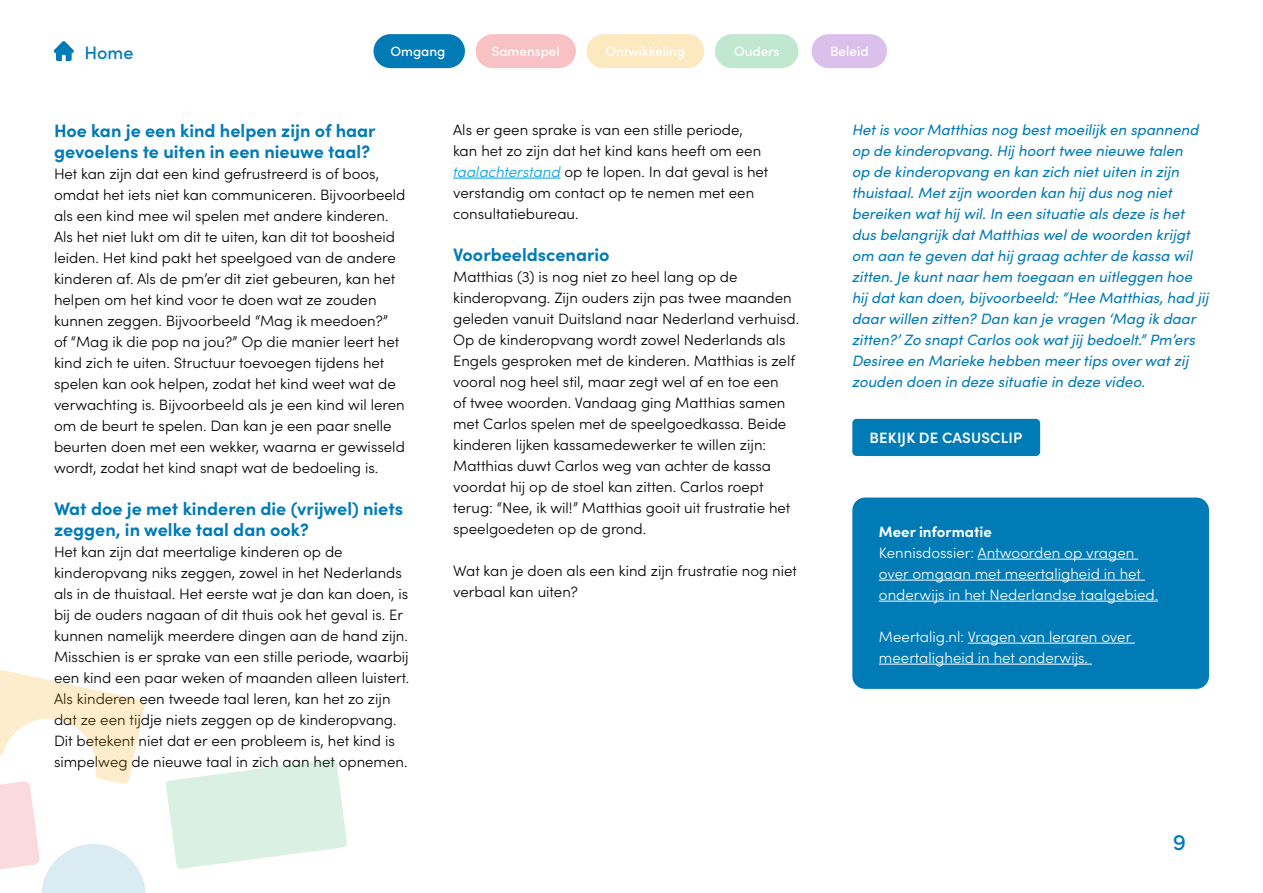
<style>
.page{position:relative;width:1263px;height:893px;background:#fff}
.page>*{position:absolute;margin:0;border:0;box-sizing:border-box;transform-origin:0 0}
.t1{font:500 22.5px "Sofia Pro";color:#007bb6}
.t2{font:700 18px/21px "Sofia Pro";color:#007bb6}
.t3{font:500 18px "Sofia Pro";color:#007bb6}
.t4{font:300 15px/21px "Sofia Pro";color:#000}
.t5{font:italic 15px/21px "Sofia Pro";color:#007bb6}
.t6{font:300 15px/21px "Sofia Pro";color:#fff}
.t7{font:600 15px "Sofia Pro";letter-spacing:.01em;color:#fff}
.t8{font:700 15px "Sofia Pro";color:#fff}
.t9{font:500 13.5px "Sofia Pro";color:#fff}
.s1{font-style:italic;color:#009fe3}
</style>
<div class="page">
<hr style="left:453px;top:178px;width:107px;height:1px;background:#009fe3">
<div style="left:852px;top:497px;width:357px;height:192px;background:#007bb6;border-radius:13px"></div>
<hr style="left:977px;top:559px;width:161px;height:1px;background:#fff">
<hr style="left:879px;top:580px;width:266px;height:1px;background:#fff">
<hr style="left:879px;top:601px;width:279px;height:1px;background:#fff">
<hr style="left:968px;top:643px;width:167px;height:1px;background:#fff">
<hr style="left:879px;top:664px;width:213px;height:1px;background:#fff">
<div style="left:852px;top:419px;width:188px;height:37px;background:#007bb6;border-radius:4px"></div>
<svg style="left:166px;top:759px;width:181px;height:110px"></svg>
<svg style="left:0;top:669px;width:146px;height:224px"></svg>
<div style="left:811px;top:34px;width:76px;height:34px;background:#dcc0ec;border-radius:17px"></div>
<div style="left:373px;top:34px;width:92px;height:34px;background:#007bb6;border-radius:17px"></div>
<div style="left:476px;top:34px;width:100px;height:34px;background:#f8c1c4;border-radius:17px"></div>
<div style="left:587px;top:34px;width:117px;height:34px;background:#fde9c0;border-radius:17px"></div>
<div style="left:715px;top:34px;width:83px;height:34px;background:#c0e7cf;border-radius:17px"></div>
<svg style="left:54px;top:41px;width:20px;height:20px"></svg>
<p class="t3" style="left:85px;top:39px;width:50px">Home</p>
<p class="t9" style="left:391px;top:41px;width:56px">Omgang</p>
<p class="t9" style="left:492px;top:41px;width:70px">Samenspel</p>
<p class="t9" style="left:606px;top:41px;width:81px">Ontwikkeling</p>
<p class="t9" style="left:734px;top:41px;width:47px">Ouders</p>
<p class="t9" style="left:830px;top:41px;width:40px">Beleid</p>
<p class="t2" style="left:54px;top:118px;width:323px">Hoe kan je een kind helpen zijn of haar gevoelens te uiten in een nieuwe taal?</p>
<p class="t4" style="left:54px;top:162px;width:353px">Het kan zijn dat een kind gefrustreerd is of boos, omdat het iets niet kan communiceren. Bijvoorbeeld als een kind mee wil spelen met andere kinderen.<br>Als het niet lukt om dit te uiten, kan dit tot boosheid leiden. Het kind pakt het speelgoed van de andere kinderen af. Als de pm’er dit ziet gebeuren, kan het helpen om het kind voor te doen wat ze zouden kunnen zeggen. Bijvoorbeeld “Mag ik meedoen?”<br>of “Mag ik die pop na jou?” Op die manier leert het kind zich te uiten. Structuur toevoegen tijdens het spelen kan ook helpen, zodat het kind weet wat de verwachting is. Bijvoorbeeld als je een kind wil leren om de beurt te spelen. Dan kan je een paar snelle beurten doen met een wekker, waarna er gewisseld wordt, zodat het kind snapt wat de bedoeling is.</p>
<p class="t2" style="left:54px;top:496px;width:351px">Wat doe je met kinderen die (vrijwel) niets zeggen, in welke taal dan ook?</p>
<p class="t4" style="left:54px;top:540px;width:357px">Het kan zijn dat meertalige kinderen op de kinderopvang niks zeggen, zowel in het Nederlands als in de thuistaal. Het eerste wat je dan kan doen, is bij de ouders nagaan of dit thuis ook het geval is. Er kunnen namelijk meerdere dingen aan de hand zijn.<br>Misschien is er sprake van een stille periode, waarbij een kind een paar weken of maanden alleen luistert.<br>Als kinderen een tweede taal leren, kan het zo zijn dat ze een tijdje niets zeggen op de kinderopvang.<br>Dit betekent niet dat er een probleem is, het kind is simpelweg de nieuwe taal in zich aan het opnemen.</p>
<p class="t4" style="left:453px;top:118px;width:317px">Als er geen sprake is van een stille periode, kan het zo zijn dat het kind kans heeft om een <span class="s1">taalachterstand</span> op te lopen. In dat geval is het verstandig om contact op te nemen met een consultatiebureau.</p>
<p class="t2" style="left:453px;top:242px;width:158px">Voorbeeldscenario</p>
<p class="t4" style="left:453px;top:265px;width:347px">Matthias (3) is nog niet zo heel lang op de kinderopvang. Zijn ouders zijn pas twee maanden geleden vanuit Duitsland naar Nederland verhuisd.<br>Op de kinderopvang wordt zowel Nederlands als Engels gesproken met de kinderen. Matthias is zelf vooral nog heel stil, maar zegt wel af en toe een<br>of twee woorden. Vandaag ging Matthias samen met Carlos spelen met de speelgoedkassa. Beide kinderen lijken kassamedewerker te willen zijn:<br>Matthias duwt Carlos weg van achter de kassa voordat hij op de stoel kan zitten. Carlos roept terug: “Nee, ik wil!” Matthias gooit uit frustratie het speelgoedeten op de grond.</p>
<p class="t4" style="left:453px;top:559px;width:345px">Wat kan je doen als een kind zijn frustratie nog niet verbaal kan uiten?</p>
<p class="t5" style="left:852px;top:118px;width:358px">Het is voor Matthias nog best moeilijk en spannend op de kinderopvang. Hij hoort twee nieuwe talen<br>op de kinderopvang en kan zich niet uiten in zijn thuistaal. Met zijn woorden kan hij dus nog niet bereiken wat hij wil. In een situatie als deze is het dus belangrijk dat Matthias wel de woorden krijgt om aan te geven dat hij graag achter de kassa wil zitten. Je kunt naar hem toegaan en uitleggen hoe hij dat kan doen, bijvoorbeeld: “Hee Matthias, had jij daar willen zitten? Dan kan je vragen ‘Mag ik daar zitten?’ Zo snapt Carlos ook wat jij bedoelt.” Pm’ers Desiree en Marieke hebben meer tips over wat zij zouden doen in deze situatie in deze video.</p>
<p class="t7" style="left:869px;top:426px;width:154px">BEKIJK DE CASUSCLIP</p>
<p class="t8" style="left:879px;top:520px;width:114px">Meer informatie</p>
<p class="t6" style="left:879px;top:541px;width:281px">Kennisdossier: Antwoorden op vragen over omgaan met meertaligheid in het onderwijs in het Nederlandse taalgebied.</p>
<p class="t6" style="left:879px;top:625px;width:254px">Meertalig.nl: Vragen van leraren over meertaligheid in het onderwijs.</p>
<h1 class="t1" style="left:1173px;top:826px;width:15px">9</h1>
</div>
